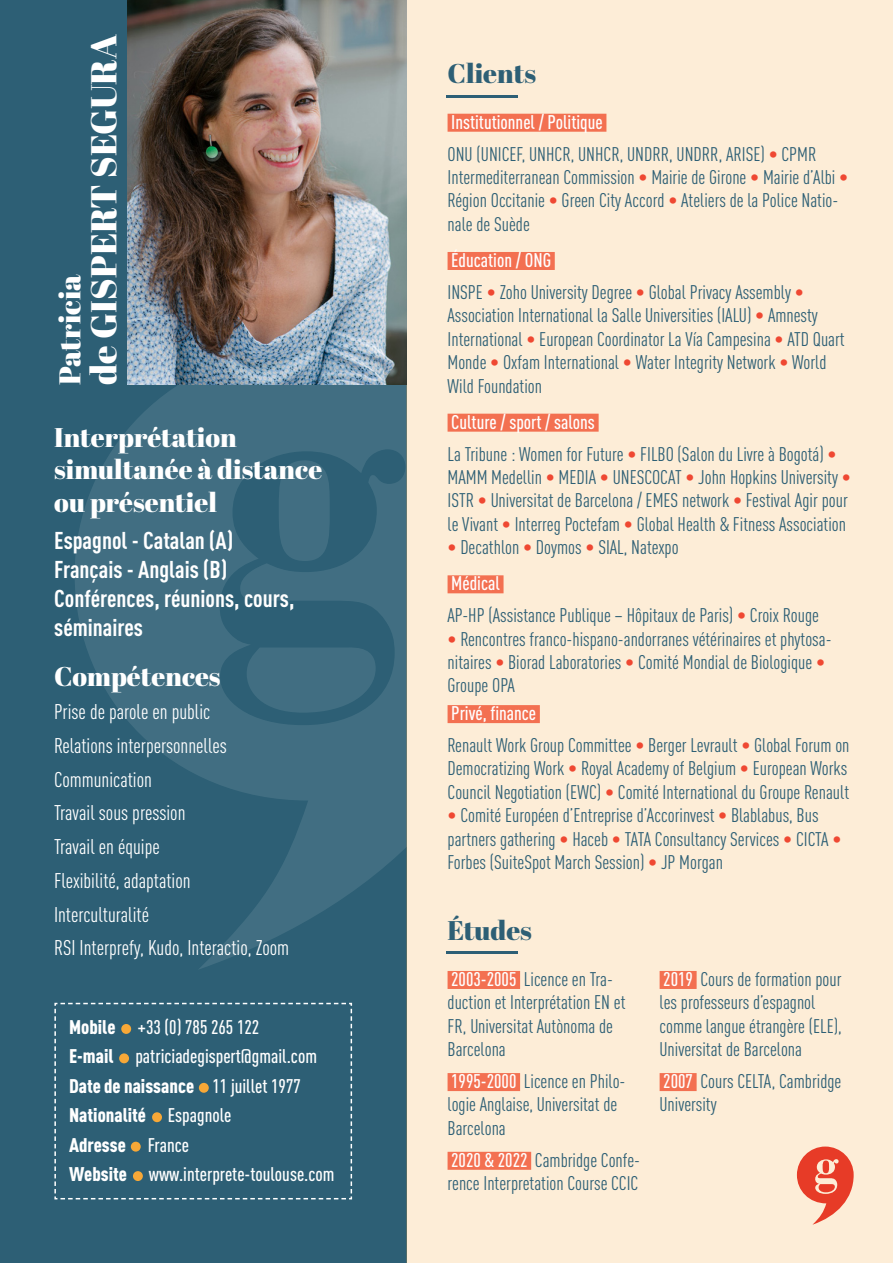
<style>
.page{position:relative;width:893px;height:1263px;background:#fff}
.page>*{position:absolute;margin:0;border:0;box-sizing:border-box;transform-origin:0 0}
.t1{font:36px "Abril Fatface";color:#fff}
.t2{font:30px "Abril Fatface";color:#fff}
.Texte_colonne_gauche{font:27px/32.4px "Abril Fatface";color:#fff}
.Titre_section{font:27px "Abril Fatface";color:#2d5f75}
.Titre_section-2{font:27px "Abril Fatface";color:#fff}
.Texte_colonne_gauche-2{font:700 condensed 24px/28.8px "DIN Pro";color:#fff}
.texte_section{font:condensed 21px "DIN Pro";color:#fff}
.texte_section-2{font:condensed 19.5px/23.4px "DIN Pro";color:#2d5f75}
.Texte_colonne_gauche-3{font:500 condensed 19.5px "DIN Pro";color:#fff}
.texte_section-3{font:500 condensed 19.5px "DIN Pro";color:#fff}
.Texte_colonne_gauche-4{font:900 condensed 19.5px "DIN Pro";color:#fff}
.s1{font-weight:900}
.s2{font-weight:500}
.s3{color:#ef4832}
.s4{font-weight:500;color:#fff}
</style>
<div class="page">
<div style="left:0;top:0;width:406px;height:1263px;background:#2d5f75"></div>
<svg style="left:75px;top:349px;width:331px;height:620px;fill:#416e82"></svg>
<div style="left:406px;top:0;width:487px;height:1263px;background:#fdedd7"></div>
<img style="left:128px;top:0;width:278px;height:385px">
<svg style="left:54px;top:1002px;width:299px;height:198px"></svg>
<svg style="left:797px;top:1146px;width:57px;height:79px"></svg>
<div style="left:448px;top:971px;width:72px;height:18px;background:#f37051"></div>
<div style="left:448px;top:1073px;width:72px;height:18px;background:#f37051"></div>
<div style="left:448px;top:1152px;width:83px;height:18px;background:#f37051"></div>
<div style="left:660px;top:971px;width:37px;height:18px;background:#f37051"></div>
<div style="left:660px;top:1073px;width:37px;height:18px;background:#f37051"></div>
<div style="left:121px;top:1024px;width:10px;height:10px;background:#f7a837;border-radius:50%"></div>
<div style="left:119px;top:1053px;width:10px;height:10px;background:#f7a837;border-radius:50%"></div>
<div style="left:199px;top:1083px;width:10px;height:10px;background:#f7a837;border-radius:50%"></div>
<div style="left:152px;top:1112px;width:10px;height:10px;background:#f7a837;border-radius:50%"></div>
<div style="left:131px;top:1142px;width:10px;height:9px;background:#f7a837;border-radius:50%"></div>
<div style="left:133px;top:1171px;width:10px;height:10px;background:#f7a837;border-radius:50%"></div>
<hr style="left:446px;top:95px;width:72px;height:2px;background:#2d5f75">
<hr style="left:446px;top:952px;width:72px;height:2px;background:#2d5f75">
<div style="left:448px;top:114px;width:158px;height:18px;background:#f37051"></div>
<div style="left:448px;top:252px;width:107px;height:18px;background:#f37051"></div>
<div style="left:448px;top:414px;width:151px;height:18px;background:#f37051"></div>
<div style="left:448px;top:575px;width:56px;height:18px;background:#f37051"></div>
<div style="left:448px;top:705px;width:92px;height:18px;background:#f37051"></div>
<p class="t2" style="left:49px;top:385px;width:112px;rotate:-90deg">Patricia</p>
<p class="t1" style="left:78px;top:385px;width:352px;rotate:-90deg">de GISPERT SEGURA</p>
<p class="Texte_colonne_gauche" style="left:54px;top:420px;width:270px">Interprétation simultanée à distance ou présentiel</p>
<p class="Texte_colonne_gauche-2" style="left:54px;top:524px;width:180px">Espagnol - Catalan (A)</p>
<p class="Texte_colonne_gauche-2" style="left:54px;top:553px;width:175px">Français - Anglais (B)</p>
<p class="Texte_colonne_gauche-2" style="left:54px;top:582px;width:242px">Conférences, réunions, cours, séminaires</p>
<p class="Titre_section-2" style="left:54px;top:657px;width:168px">Compétences</p>
<p class="texte_section" style="left:54px;top:697px;width:158px">Prise de parole en public</p>
<p class="texte_section" style="left:54px;top:730px;width:174px">Relations interpersonnelles</p>
<p class="texte_section" style="left:54px;top:764px;width:99px">Communication</p>
<p class="texte_section" style="left:54px;top:798px;width:133px">Travail sous pression</p>
<p class="texte_section" style="left:54px;top:831px;width:107px">Travail en équipe</p>
<p class="texte_section" style="left:54px;top:865px;width:138px">Flexibilité, adaptation</p>
<p class="texte_section" style="left:54px;top:899px;width:97px">Interculturalité</p>
<p class="texte_section" style="left:54px;top:933px;width:237px">RSI Interprefy, Kudo, Interactio, Zoom</p>
<p class="Texte_colonne_gauche-3" style="left:69px;top:1012px;width:192px"><span class="s1">Mobile</span> +33 (0) 785 265 122</p>
<p class="Texte_colonne_gauche-3" style="left:69px;top:1042px;width:249px"><span class="s1">E-mail</span> patriciadegispert@gmail.com</p>
<p class="Texte_colonne_gauche-4" style="left:69px;top:1070px;width:233px">Date de naissance <span class="s2">11 juillet 1977</span></p>
<p class="Texte_colonne_gauche-4" style="left:69px;top:1100px;width:164px">Nationalité <span class="s2">Espagnole</span></p>
<p class="Texte_colonne_gauche-4" style="left:69px;top:1129px;width:121px">Adresse <span class="s2">France</span></p>
<p class="Texte_colonne_gauche-3" style="left:69px;top:1160px;width:267px"><span class="s1">Website</span> www.interprete-toulouse.com</p>
<p class="Titre_section" style="left:448px;top:54px;width:90px">Clients</p>
<p class="texte_section-3" style="left:451px;top:107px;width:153px">Institutionnel / Politique</p>
<p class="texte_section-2" style="left:448px;top:141px;width:402px">ONU (UNICEF, UNHCR, UNHCR, UNDRR, UNDRR, ARISE) <span class="s3">•</span> CPMR Intermediterranean Commission <span class="s3">•</span> Mairie de Girone <span class="s3">•</span> Mairie d’Albi <span class="s3">• </span>Région Occitanie <span class="s3">•</span> Green City Accord <span class="s3">•</span> Ateliers de la Police Natio&shy;nale de Suède</p>
<p class="texte_section-3" style="left:451px;top:246px;width:101px">Éducation / ONG</p>
<p class="texte_section-2" style="left:448px;top:279px;width:399px">INSPE <span class="s3">•</span> Zoho University Degree <span class="s3">•</span> Global Privacy Assembly <span class="s3">• </span>Association International la Salle Universities (IALU) <span class="s3">•</span> Amnesty International <span class="s3">•</span> European Coordinator La Vía Campesina <span class="s3">•</span> ATD Quart Monde <span class="s3">•</span> Oxfam International <span class="s3">•</span> Water Integrity Network <span class="s3">•</span> World Wild Foundation</p>
<p class="texte_section-3" style="left:451px;top:407px;width:145px">Culture / sport / salons</p>
<p class="texte_section-2" style="left:448px;top:440px;width:405px">La Tribune : Women for Future <span class="s3">•</span> FILBO (Salon du Livre à Bogotá) <span class="s3">• </span>MAMM Medellin <span class="s3">•</span> MEDIA <span class="s3">•</span> UNESCOCAT <span class="s3">•</span> John Hopkins University <span class="s3">• </span>ISTR <span class="s3">•</span> Universitat de Barcelona / EMES network <span class="s3">•</span> Festival Agir pour le Vivant <span class="s3">•</span> Interreg Poctefam <span class="s3">•</span> Global Health &amp; Fitness Association</p>
<p class="texte_section-2" style="left:448px;top:534px;width:233px"><span class="s3">•</span> Decathlon <span class="s3">•</span> Doymos <span class="s3">•</span> SIAL, Natexpo</p>
<p class="texte_section-3" style="left:451px;top:569px;width:50px">Médical</p>
<p class="texte_section-2" style="left:448px;top:602px;width:373px">AP-HP (Assistance Publique – Hôpitaux de Paris) <span class="s3">•</span> Croix Rouge</p>
<p class="texte_section-2" style="left:448px;top:626px;width:385px"><span class="s3">•</span> Rencontres franco-hispano-andorranes vétérinaires et phytosa&shy;nitaires <span class="s3">•</span> Biorad Laboratories <span class="s3">•</span> Comité Mondial de Biologique <span class="s3">•<br></span>Groupe OPA</p>
<p class="texte_section-3" style="left:451px;top:699px;width:87px">Privé, finance</p>
<p class="texte_section-2" style="left:448px;top:732px;width:403px;text-align:justify">Renault Work Group Committee <span class="s3">•</span> Berger Levrault <span class="s3">•</span> Global Forum on Democratizing Work <span class="s3">•</span> Royal Academy of Belgium <span class="s3">•</span> European Works Council Negotiation (EWC) <span class="s3">•</span> Comité International du Groupe Renault</p>
<p class="texte_section-2" style="left:448px;top:802px;width:395px"><span class="s3">•</span> Comité Européen d’Entreprise d’Accorinvest <span class="s3">•</span> Blablabus, Bus partners gathering <span class="s3">•</span> Haceb <span class="s3">•</span> TATA Consultancy Services <span class="s3">•</span> CICTA <span class="s3">•<br></span>Forbes (SuiteSpot March Session) <span class="s3">•</span> JP Morgan</p>
<p class="Titre_section" style="left:448px;top:912px;width:86px">Études</p>
<p class="texte_section-2" style="left:448px;top:966px;width:179px"><span class="s4">2003-2005</span> Licence en Tra&shy;duction et Interprétation EN et<br>FR, Universitat Autònoma de<br>Barcelona</p>
<p class="texte_section-2" style="left:448px;top:1068px;width:179px"><span class="s4">1995-2000</span> Licence en Philo&shy;logie Anglaise, Universitat de<br>Barcelona</p>
<p class="texte_section-2" style="left:448px;top:1147px;width:194px"><span class="s4">2020 &amp; 2022</span> Cambridge Confe&shy;rence Interpretation Course CCIC</p>
<p class="texte_section-2" style="left:660px;top:966px;width:184px"><span class="s4">2019</span> Cours de formation pour les professeurs d’espagnol comme langue étrangère (ELE),<br>Universitat de Barcelona</p>
<p class="texte_section-2" style="left:660px;top:1068px;width:183px"><span class="s4">2007</span> Cours CELTA, Cambridge<br>University</p>
</div>
